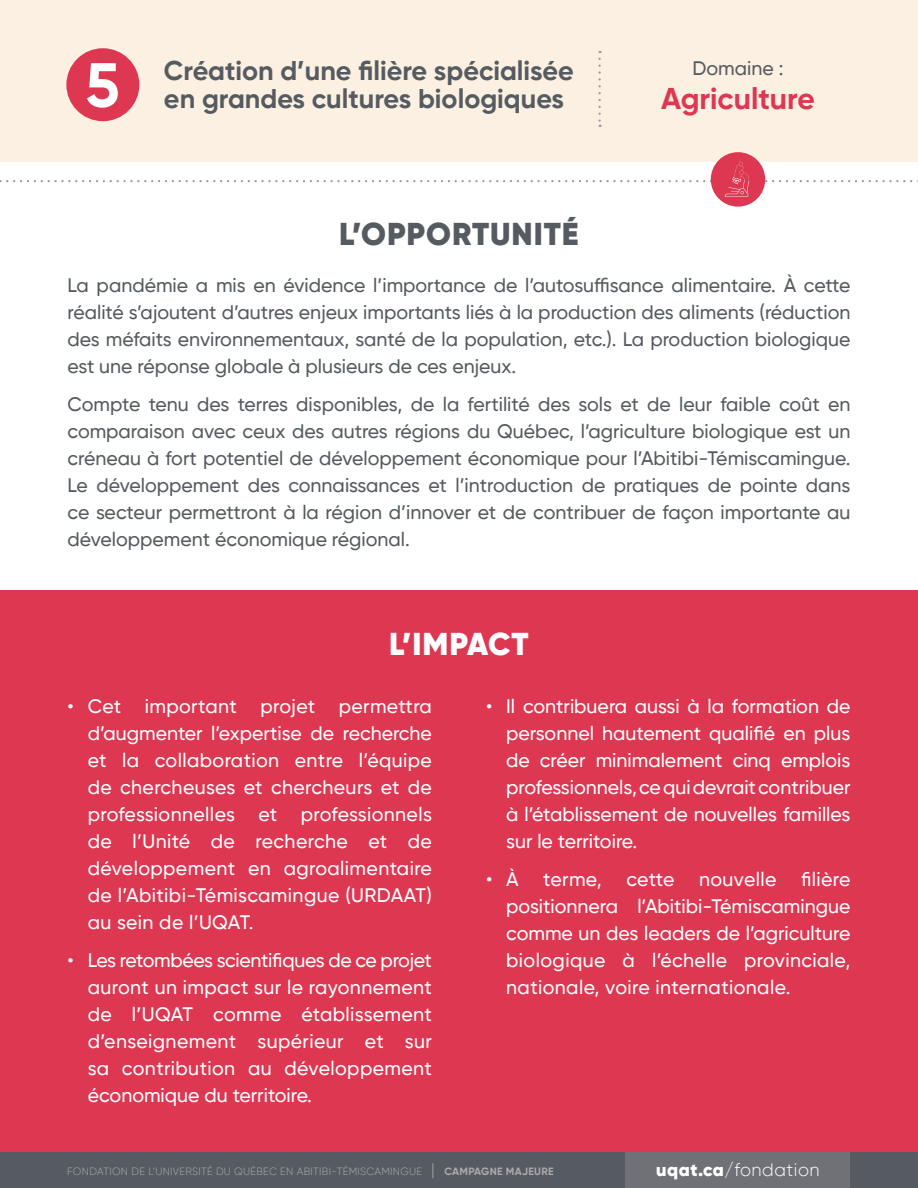
<style>
.page{position:relative;width:918px;height:1188px;background:#fff}
.page>*{position:absolute;margin:0;border:0;box-sizing:border-box;transform-origin:0 0}
.t1{font:700 62.4px "Gilroy";color:#fff}
.courant{font:900 31.5px "Gilroy";letter-spacing:.03em;color:#565b61}
.courant-2{font:900 31.5px "Gilroy";letter-spacing:.02em;color:#fff}
.courant-3{font:700 30px "Gilroy";color:#dd3752}
.t2{font:700 27px "Gilroy";color:#565b61}
.t3{font:500 19.5px/27px "Gilroy";letter-spacing:.02em;color:#fff;text-align:justify}
.Courant_3{font:500 19.5px/27px "Gilroy";color:#565b61;text-align:justify}
.courant-4{font:500 19.5px "Gilroy";color:#565b61}
.t4{font:300 18px "Gilroy";letter-spacing:.03em;color:#fff}
.t5{font:300 10.5px "Gilroy";letter-spacing:.03em;color:#acaaad}
.s1{font-size:16.5px}
.s2{font-weight:700}
.s3{font-weight:900}
</style>
<div class="page">
<div style="left:0;top:0;width:918px;height:162px;background:#fbf0e1"></div>
<div style="left:0;top:590px;width:918px;height:562px;background:#dd3752"></div>
<svg style="left:598px;top:59px;width:3px;height:68px"></svg>
<div style="left:66px;top:48px;width:73px;height:73px;background:#dd3752;border-radius:50%"></div>
<div style="left:0;top:1152px;width:918px;height:36px;background:#565b61"></div>
<div style="left:626px;top:1152px;width:224px;height:36px;background:#707176"></div>
<div style="left:711px;top:152px;width:54px;height:55px;background:#dd3752;border-radius:50%"></div>
<svg style="left:0;top:161px;width:918px;height:36px"></svg>
<p class="t1" style="left:85px;top:46px;width:36px">5</p>
<p class="t2" style="left:164px;top:54px;width:411px">Création d’une filière spécialisée</p>
<p class="t2" style="left:164px;top:82px;width:402px">en grandes cultures biologiques</p>
<p class="courant-4" style="left:693px;top:56px;width:92px">Domaine :</p>
<p class="courant-3" style="left:661px;top:79px;width:155px">Agriculture</p>
<p class="courant" style="left:339px;top:214px;width:241px">L’OPPORTUNITÉ</p>
<p class="Courant_3" style="left:68px;top:272px;width:785px">La pandémie a mis en évidence l’importance de l’autosuffisance alimentaire. À cette réalité s’ajoutent d’autres enjeux importants liés à la production des aliments (réduction des méfaits environnementaux, santé de la population, etc.). La production biologique est une réponse globale à plusieurs de ces enjeux.</p>
<p class="Courant_3" style="left:68px;top:390px;width:785px">Compte tenu des terres disponibles, de la fertilité des sols et de leur faible coût en comparaison avec ceux des autres régions du Québec, l’agriculture biologique est un créneau à fort potentiel de développement économique pour l’Abitibi-Témiscamingue.<br>Le développement des connaissances et l’introduction de pratiques de pointe dans ce secteur permettront à la région d’innover et de contribuer de façon importante au développement économique régional.</p>
<p class="courant-2" style="left:389px;top:624px;width:141px">L’IMPACT</p>
<p class="t3" style="left:88px;top:693px;width:346px;text-indent:-20px">• Cet important projet permettra d’augmenter l’expertise de recherche et la collaboration entre l’équipe de chercheuses et chercheurs et de professionnelles et professionnels de l’Unité de recherche et de développement en agroalimentaire de l’Abitibi-Témiscamingue (URDAAT) au sein de l’UQAT.</p>
<p class="t3" style="left:88px;top:947px;width:346px;text-indent:-20px">• Les retombées scientifiques de ce projet auront un impact sur le rayonnement de l’UQAT comme établissement d’enseignement supérieur et sur sa contribution au développement économique du territoire.</p>
<p class="t3" style="left:506px;top:693px;width:346px;text-indent:-20px">• Il contribuera aussi à la formation de personnel hautement qualifié en plus de créer minimalement cinq emplois professionnels, ce qui devrait contribuer à l’établissement de nouvelles familles sur le territoire.</p>
<p class="t3" style="left:486px;top:866px;width:34px">• À</p>
<p class="t3" style="left:543px;top:866px;width:60px">terme,</p>
<p class="t3" style="left:626px;top:866px;width:50px">cette</p>
<p class="t3" style="left:699px;top:866px;width:79px">nouvelle</p>
<p class="t3" style="left:506px;top:866px;width:346px;text-indent:295px">filière positionnera l’Abitibi-Témiscamingue comme un des leaders de l’agriculture biologique à l’échelle provinciale, nationale, voire internationale.</p>
<p class="t5" style="left:67px;top:1165px;width:488px">FONDATION DE L’UNIVERSITÉ DU QUÉBEC EN ABITIBI-TÉMISCAMINGUE <span class="s1">|</span> <span class="s2">CAMPAGNE MAJEURE</span></p>
<p class="t4" style="left:656px;top:1159px;width:165px"><span class="s3">uqat.ca</span>/fondation</p>
</div>
